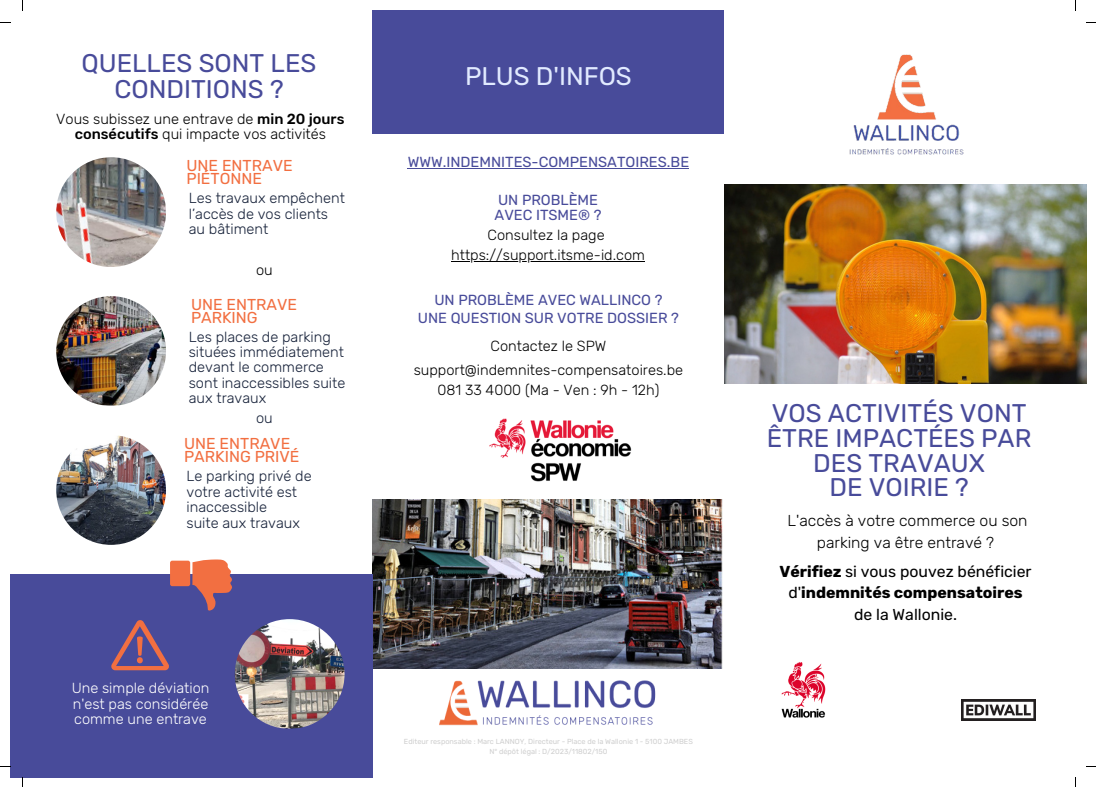
<style>
.page{position:relative;width:1096px;height:787px;background:#fff}
.page>*{position:absolute;margin:0;border:0;box-sizing:border-box;transform-origin:0 0}
.t1{font:25.5px/24.6px "Rubik";color:#484b9a;text-align:center}
.t2{font:25.5px "Rubik";color:#e1eaff}
.t3{font:15.75px/21.9px "Rubik";color:#000;text-align:center}
.t4{font:15.75px/13.6px "Rubik";color:#f26f41}
.t5{font:300 15.75px/21.9px "Rubik";color:#000;text-align:center}
.t6{font:300 14.62px/15.5px "Rubik";color:#17223a}
.t7{font:300 14.62px/15.5px "Rubik";color:#000;text-align:center}
.t8{font:14.62px/14.6px "Rubik";color:#484b9a}
.t9{font:300 14.62px/15.5px "Rubik";color:#fff;text-align:justify}
.t10{font:7.25px "Rubik";color:#cfcfcf}
.s1{font-weight:500}
.s2{font-weight:700}
</style>
<div class="page">
<img style="left:724px;top:184px;width:362px;height:199px">
<div style="left:372px;top:10px;width:352px;height:123px;background:#484b9a"></div>
<img style="left:56px;top:157px;width:110px;height:110px;border-radius:50%">
<img style="left:56px;top:296px;width:110px;height:110px;border-radius:50%">
<img style="left:56px;top:435px;width:110px;height:110px;border-radius:50%">
<img style="left:849px;top:54px;width:115px;height:101px">
<img style="left:439px;top:680px;width:217px;height:46px">
<img style="left:372px;top:499px;width:350px;height:169px">
<div style="left:10px;top:575px;width:362px;height:202px;background:#484b9a"></div>
<img style="left:235px;top:619px;width:109px;height:110px;border-radius:50%">
<svg style="left:111px;top:620px;width:58px;height:50px"></svg>
<svg style="left:170px;top:559px;width:63px;height:52px"></svg>
<img style="left:781px;top:662px;width:45px;height:56px">
<img style="left:961px;top:700px;width:73px;height:20px">
<img style="left:489px;top:418px;width:142px;height:63px">
<hr style="left:451px;top:261px;width:194px;height:1px;background:#000">
<hr style="left:407px;top:168px;width:282px;height:1px;background:#484b9a">
<p class="t1" style="left:82px;top:50px;width:236px;line-height:26.5px">QUELLES SONT LES<br>CONDITIONS ?</p>
<h2 class="t7" style="left:56px;top:111px;width:290px">Vous subissez une entrave de <span class="s1">min 20 jours consécutifs</span> qui impacte vos activités</h2>
<h3 class="t4" style="left:186px;top:159px;width:108px">UNE ENTRAVE<br>PIÉTONNE</h3>
<p class="t6" style="left:189px;top:190px;width:158px">Les travaux empêchent l’accès de vos clients au bâtiment</p>
<h1 class="t7" style="left:256px;top:263px;width:18px">ou</h1>
<h1 class="t4" style="left:191px;top:297px;width:108px">UNE ENTRAVE<br>PARKING</h1>
<h2 class="t6" style="left:189px;top:329px;width:158px">Les places de parking situées immédiatement devant le commerce sont inaccessibles suite aux travaux</h2>
<h3 class="t6" style="left:256px;top:410px;width:18px">ou</h3>
<h2 class="t4" style="left:184px;top:436px;width:117px">UNE ENTRAVE<br>PARKING PRIVÉ</h2>
<h3 class="t6" style="left:186px;top:468px;width:127px">Le parking privé de votre activité est inaccessible<br>suite aux travaux</h3>
<p class="t2" style="left:465px;top:61px;width:168px">PLUS D'INFOS</p>
<p class="t8" style="left:407px;top:155px;width:283px">WWW.INDEMNITES-COMPENSATOIRES.BE</p>
<h3 class="t8" style="left:494px;top:193px;width:108px">UN PROBLÈME<br>AVEC ITSME® ?</h3>
<h3 class="t7" style="left:487px;top:228px;width:118px">Consultez la page</h3>
<p class="t7" style="left:451px;top:248px;width:195px">https://support.itsme-id.com</p>
<p class="t8" style="left:418px;top:292px;width:262px;line-height:17.4px;text-align:center">UN PROBLÈME AVEC WALLINCO ?<br>UNE QUESTION SUR VOTRE DOSSIER ?</p>
<p class="t7" style="left:490px;top:338px;width:117px">Contactez le SPW</p>
<p class="t7" style="left:414px;top:359px;width:271px;line-height:20.2px">support@indemnites-compensatoires.be<br>081 33 4000 (Ma - Ven : 9h - 12h)</p>
<p class="t9" style="left:72px;top:680px;width:139px">Une simple déviation n'est pas considérée comme une entrave</p>
<h3 class="t10" style="left:404px;top:737px;width:290px">Editeur responsable : Marc LANNOY, Directeur - Place de la Wallonie 1 - 5100 JAMBES</h3>
<p class="t10" style="left:489px;top:747px;width:119px">N° dépôt légal : D/2023/11802/150</p>
<p class="t1" style="left:766px;top:401px;width:266px">VOS ACTIVITÉS VONT<br>ÊTRE IMPACTÉES PAR<br>DES TRAVAUX<br>DE VOIRIE ?</p>
<h2 class="t5" style="left:787px;top:510px;width:241px">L'accès à votre commerce ou son parking va être entravé ?</h2>
<h3 class="t3" style="left:779px;top:560px;width:254px"><span class="s2">Vérifiez</span> si vous pouvez bénéficier d'<span class="s2">indemnités compensatoires </span>de la Wallonie.</h3>
</div>
